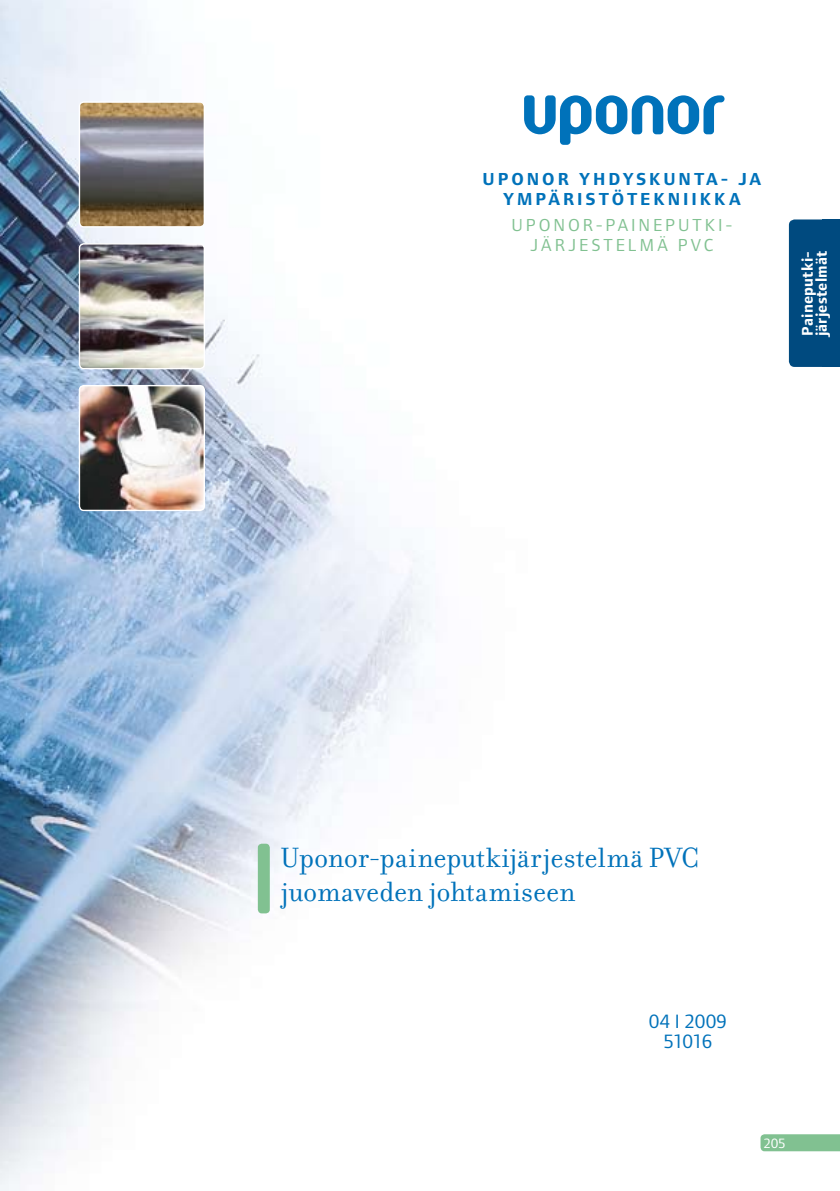
<style>
.page{position:relative;width:840px;height:1191px;background:#fff}
.page>*{position:absolute;margin:0;border:0;box-sizing:border-box;transform-origin:0 0}
.t1{font:30px/34px "Filosofia";color:#0072ba}
.t2{font:20px/20px "Foundry Form Sans";color:#0072ba;text-align:center}
.t3{font:700 18px/20px "Foundry Form Sans";letter-spacing:.16em;color:#0072ba;text-align:center}
.t4{font:18px/20px "Foundry Form Sans";letter-spacing:.165em;color:#81c191;text-align:center}
.t5{font:700 16px/14px "Foundry Form Sans";letter-spacing:.015em;color:#fff}
.t6{font:14px "Foundry Form Sans";color:#fff}
</style>
<div class="page">
<svg style="left:760px;top:1134px;width:79px;height:17px"></svg>
<div style="left:788px;top:219px;width:51px;height:148px;background:#004a7f;border-radius:6px"></div>
<div style="left:822px;top:219px;width:17px;height:148px;background:#004a7f"></div>
<img style="left:0;top:0;width:432px;height:1191px">
<svg style="left:524px;top:95px;width:200px;height:50px"></svg>
<div style="left:258px;top:843px;width:12px;height:70px;background:#81c191;border-radius:4px"></div>
<img style="left:79px;top:102px;width:125px;height:125px;border-radius:4px">
<div style="left:79px;top:101px;width:126px;height:126px;border:1px solid #fff;border-radius:4px"></div>
<img style="left:79px;top:244px;width:125px;height:125px;border-radius:4px">
<div style="left:79px;top:243px;width:126px;height:126px;border:1px solid #fff;border-radius:4px"></div>
<img style="left:79px;top:386px;width:125px;height:124px;border-radius:4px">
<div style="left:79px;top:385px;width:126px;height:126px;border:1px solid #fff;border-radius:4px"></div>
<p class="t3" style="left:482px;top:169px;width:280px">UPONOR YHDYSKUNTA- JA<br>YMPÄRISTÖTEKNIIKKA</p>
<p class="t4" style="left:511px;top:214px;width:222px">UPONOR-PAINEPU TKI-<br>JÄRJESTELMÄ P VC</p>
<p class="t5" style="left:800px;top:336px;width:87px;rotate:-90deg">Paineputki&shy;järjestelmät</p>
<p class="t1" style="left:280px;top:841px;width:419px">Uponor-paineputkijärjestelmä PVC juomaveden johtamiseen</p>
<p class="t2" style="left:648px;top:1010px;width:79px">04 I 2009<br>51016</p>
<p class="t6" style="left:763px;top:1135px;width:23px">205</p>
</div>
